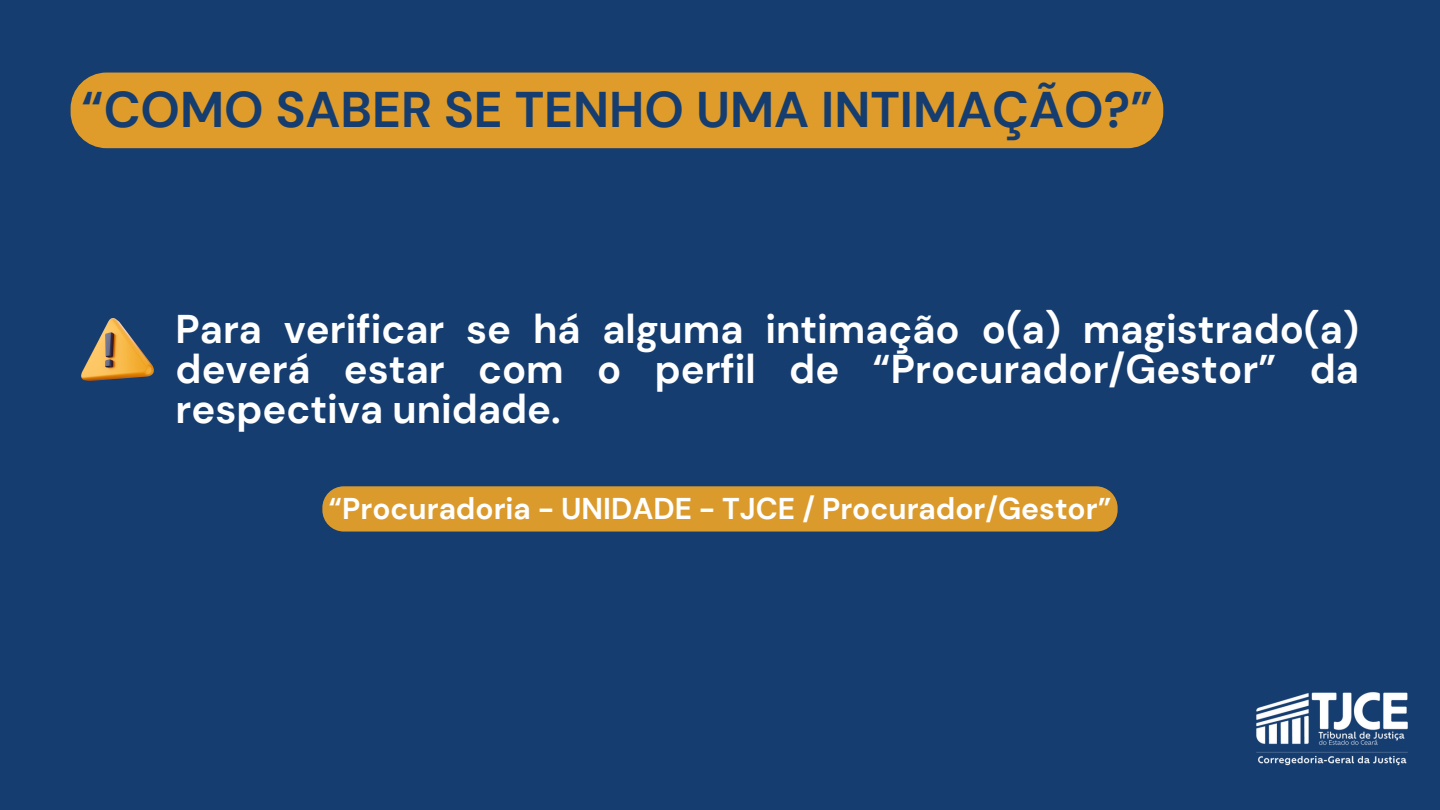
<style>
.page{position:relative;width:1440px;height:810px;background:#153d70}
.page>*{position:absolute;margin:0;border:0;box-sizing:border-box;transform-origin:0 0}
.t1{font:700 50px "DM Sans";color:#153d70}
.t2{font:700 40px/39.8px "DM Sans";color:#fff;text-align:justify}
.t3{font:700 30px "DM Sans";color:#fff}
</style>
<div class="page">
<img style="left:1256px;top:692px;width:152px;height:74px">
<img style="left:81px;top:319px;width:73px;height:61px">
<div style="left:71px;top:73px;width:1092px;height:75px;background:#e49f29;border-radius:36px"></div>
<div style="left:322px;top:486px;width:796px;height:46px;background:#db9a2c"></div>
<h2 class="t1" style="left:81px;top:78px;width:1073px">“COMO SABER SE TENHO UMA INTIMAÇÃO?”</h2>
<p class="t2" style="left:176px;top:310px;width:1185px">Para verificar se há alguma intimação o(a) magistrado(a) deverá estar com o perfil de “Procurador/Gestor” da respectiva unidade.</p>
<p class="t3" style="left:329px;top:489px;width:784px">“Procuradoria - UNIDADE - TJCE / Procurador/Gestor”</p>
</div>
